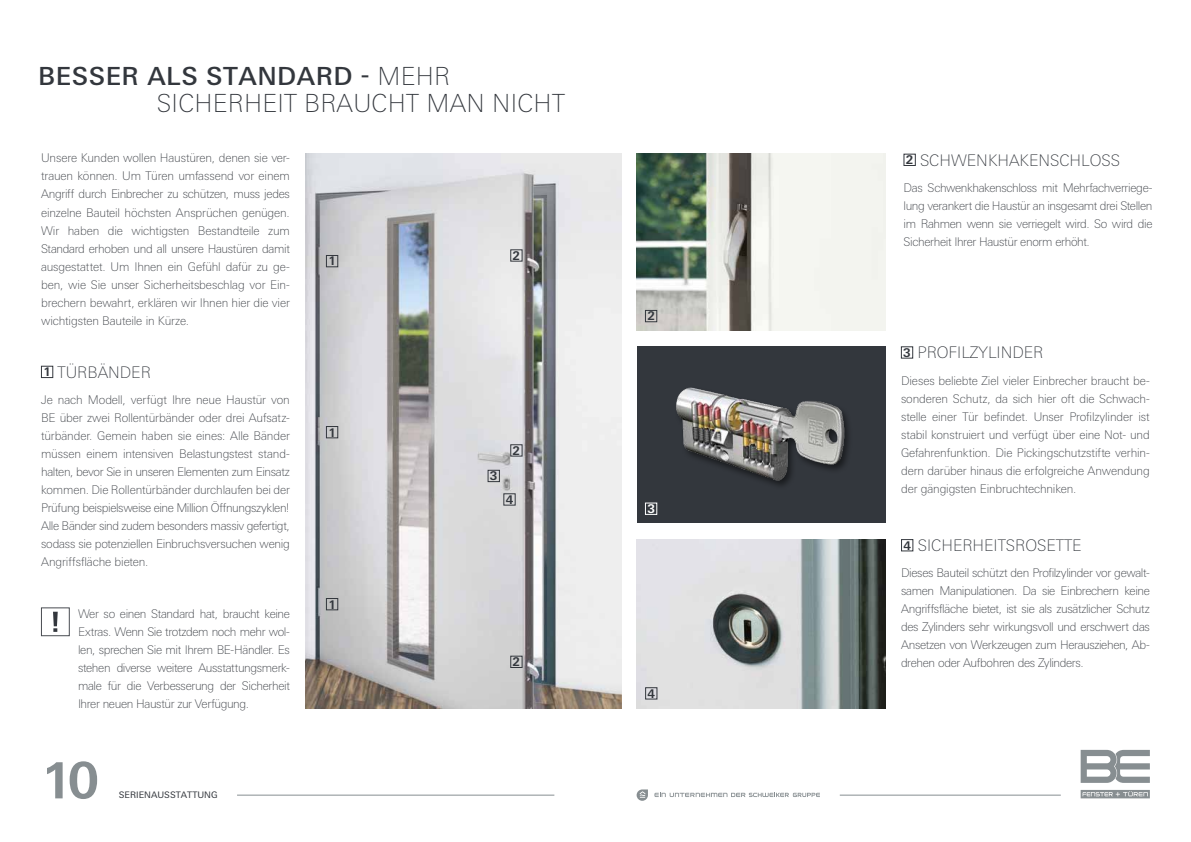
<style>
.page{position:relative;width:1191px;height:842px;background:#fff}
.page>*{position:absolute;margin:0;border:0;box-sizing:border-box;transform-origin:0 0}
.t1{font:700 50px "LT Univers Basic";color:#878e91}
.t2{font:100 25px/26.6px "LT Univers Basic";letter-spacing:.01em;color:#33373d}
.t3{font:100 16px "LT Univers Basic";color:#33373d}
.t4{font:100 12px/18px "LT Univers Basic";letter-spacing:-.025em;color:#33373d;text-align:justify}
.t5{font:700 12px "LT Univers Basic";color:#33373d}
.t6{font:700 12px "LT Univers Basic";color:#fff}
.t7{font:9px "LT Univers Basic";color:#33373d}
.s1{font-weight:500}
.s2{font-weight:700;font-size:12px}
</style>
<div class="page">
<svg style="left:654px;top:793px;width:166px;height:4px"></svg>
<svg style="left:636px;top:789px;width:12px;height:12px"></svg>
<hr style="left:237px;top:795px;width:317px;height:1px;background:#878e91">
<hr style="left:839px;top:795px;width:221px;height:1px;background:#878e91">
<svg style="left:1080px;top:790px;width:69px;height:8px"></svg>
<svg style="left:1080px;top:750px;width:69px;height:33px"></svg>
<div style="left:41px;top:607px;width:29px;height:29px;border:1px solid #33373d"></div>
<svg style="left:53px;top:612px;width:5px;height:20px"></svg>
<img style="left:636px;top:154px;width:249px;height:177px">
<div style="left:636px;top:346px;width:249px;height:177px;background:#33373d"></div>
<img style="left:676px;top:387px;width:173px;height:99px">
<img style="left:636px;top:539px;width:249px;height:169px">
<img style="left:305px;top:154px;width:316px;height:554px">
<div style="left:41px;top:366px;width:12px;height:12px;border:1px solid #33373d"></div>
<div style="left:901px;top:346px;width:12px;height:12px;border:1px solid #33373d"></div>
<div style="left:903px;top:154px;width:12px;height:12px;border:1px solid #33373d"></div>
<div style="left:901px;top:539px;width:12px;height:12px;border:1px solid #33373d"></div>
<div style="left:326px;top:255px;width:12px;height:12px;border:1px solid #33373d"></div>
<div style="left:326px;top:426px;width:12px;height:12px;border:1px solid #33373d"></div>
<div style="left:326px;top:598px;width:12px;height:12px;border:1px solid #33373d"></div>
<div style="left:510px;top:249px;width:12px;height:12px;border:1px solid #33373d"></div>
<div style="left:510px;top:444px;width:12px;height:12px;border:1px solid #33373d"></div>
<div style="left:510px;top:656px;width:12px;height:12px;border:1px solid #33373d"></div>
<div style="left:488px;top:470px;width:12px;height:12px;border:1px solid #33373d"></div>
<div style="left:503px;top:493px;width:12px;height:12px;border:1px solid #33373d"></div>
<div style="left:645px;top:310px;width:12px;height:12px;border:1px solid #33373d"></div>
<div style="left:645px;top:503px;width:12px;height:12px;border:1px solid #fff"></div>
<div style="left:645px;top:687px;width:12px;height:12px;border:1px solid #33373d"></div>
<h2 class="t2" style="left:157px;top:63px;width:409px;text-indent:-119px"><span class="s1">BESSER ALS STANDARD -</span> MEHR<br>SICHERHEIT BRAUCHT MAN NICHT</h2>
<p class="t4" style="left:41px;top:149px;width:250px">Unsere Kunden wollen Haustüren, denen sie ver&shy;trauen können. Um Türen umfassend vor einem Angriff durch Einbrecher zu schützen, muss jedes einzelne Bauteil höchsten Ansprüchen genügen.<br>Wir haben die wichtigsten Bestandteile zum Standard erhoben und all unsere Haustüren damit ausgestattet. Um Ihnen ein Gefühl dafür zu ge&shy;ben, wie Sie unser Sicherheitsbeschlag vor Ein&shy;brechern bewahrt, erklären wir Ihnen hier die vier wichtigsten Bauteile in Kürze.</p>
<h3 class="t3" style="left:43px;top:363px;width:109px"><span class="s2">1</span> TÜRBÄNDER</h3>
<p class="t4" style="left:41px;top:391px;width:250px">Je nach Modell, verfügt Ihre neue Haustür von BE über zwei Rollentürbänder oder drei Aufsatz&shy;türbänder. Gemein haben sie eines: Alle Bänder müssen einem intensiven Belastungstest stand&shy;halten, bevor Sie in unseren Elementen zum Einsatz kommen. Die Rollentürbänder durchlaufen bei der Prüfung beispielsweise eine Million Öffnungszyklen!<br>Alle Bänder sind zudem besonders massiv gefertigt, sodass sie potenziellen Einbruchsversuchen wenig Angriffsfläche bieten.</p>
<p class="t4" style="left:78px;top:605px;width:213px">Wer so einen Standard hat, braucht keine Extras. Wenn Sie trotzdem noch mehr wol&shy;len, sprechen Sie mit Ihrem BE-Händler. Es stehen diverse weitere Ausstattungsmerk&shy;male für die Verbesserung der Sicherheit Ihrer neuen Haustür zur Verfügung.</p>
<h1 class="t1" style="left:41px;top:750px;width:59px">10</h1>
<p class="t7" style="left:119px;top:790px;width:100px">SERIENAUSSTATTUNG</p>
<p class="t5" style="left:328px;top:254px;width:9px">1</p>
<p class="t5" style="left:328px;top:425px;width:9px">1</p>
<p class="t5" style="left:328px;top:597px;width:9px">1</p>
<p class="t5" style="left:512px;top:248px;width:9px">2</p>
<p class="t5" style="left:490px;top:469px;width:9px">3</p>
<p class="t5" style="left:512px;top:443px;width:9px">2</p>
<p class="t5" style="left:506px;top:492px;width:9px">4</p>
<p class="t5" style="left:512px;top:655px;width:9px">2</p>
<p class="t5" style="left:647px;top:309px;width:9px">2</p>
<p class="t6" style="left:647px;top:501px;width:9px">3</p>
<p class="t5" style="left:647px;top:686px;width:9px">4</p>
<h3 class="t3" style="left:906px;top:151px;width:216px"><span class="s2">2</span> SCHWENKHAKENSCHLOSS</h3>
<p class="t4" style="left:903px;top:179px;width:250px">Das Schwenkhakenschloss mit Mehrfachverriege&shy;lung verankert die Haustür an insgesamt drei Stellen im Rahmen wenn sie verriegelt wird. So wird die Sicherheit Ihrer Haustür enorm erhöht.</p>
<h3 class="t3" style="left:903px;top:344px;width:142px"><span class="s2">3</span> PROFILZYLINDER</h3>
<p class="t4" style="left:901px;top:371px;width:250px">Dieses beliebte Ziel vieler Einbrecher braucht be&shy;sonderen Schutz, da sich hier oft die Schwach&shy;stelle einer Tür befindet. Unser Profilzylinder ist stabil konstruiert und verfügt über eine Not- und Gefahrenfunktion. Die Pickingschutzstifte verhin&shy;dern darüber hinaus die erfolgreiche Anwendung der gängigsten Einbruchtechniken.</p>
<h3 class="t3" style="left:903px;top:537px;width:180px"><span class="s2">4</span> SICHERHEITSROSETTE</h3>
<p class="t4" style="left:901px;top:564px;width:250px">Dieses Bauteil schützt den Profilzylinder vor gewalt&shy;samen Manipulationen. Da sie Einbrechern keine Angriffsfläche bietet, ist sie als zusätzlicher Schutz des Zylinders sehr wirkungsvoll und erschwert das Ansetzen von Werkzeugen zum Herausziehen, Ab&shy;drehen oder Aufbohren des Zylinders.</p>
</div>
